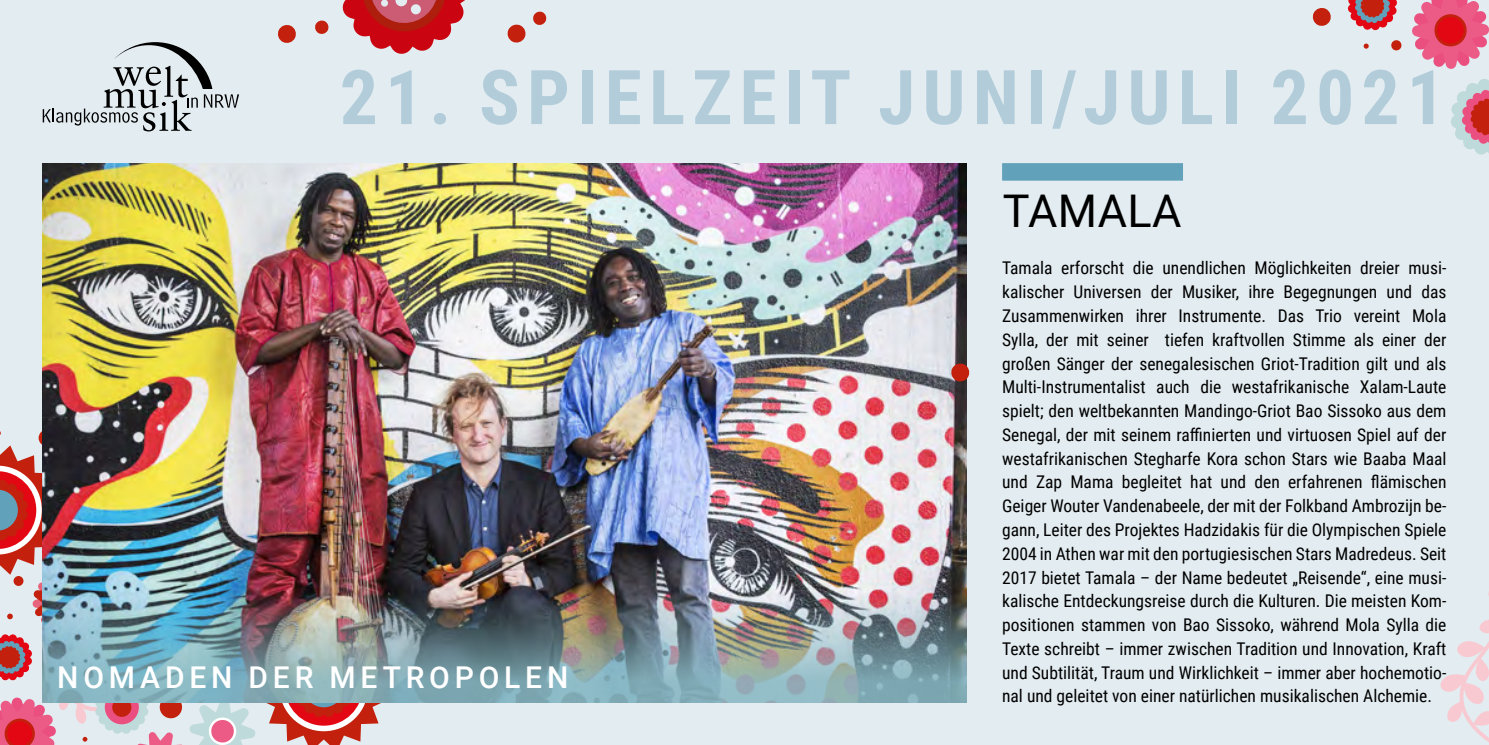
<style>
.page{position:relative;width:1489px;height:745px;background:#fff}
.page>*{position:absolute;margin:0;border:0;box-sizing:border-box;transform-origin:0 0}
.t1{font:700 75.5px "Roboto Condensed";letter-spacing:.095em;color:#aac7d7}
.ort-überschrift{font:45px "Roboto";letter-spacing:.005em;color:#000}
.t2{font:500 30px "Roboto";letter-spacing:.16em;color:#fff}
.datum{font:17.5px/23.8px "Roboto Condensed";color:#000;text-align:justify}
</style>
<div class="page">
<div style="left:0;top:0;width:1488px;height:744px;background:#e3ecf0"></div>
<svg style="left:0;top:379px;width:388px;height:365px"></svg>
<img style="left:43px;top:163px;width:923px;height:428px">
<img style="left:43px;top:591px;width:923px;height:111px">
<svg style="left:43px;top:42px;width:196px;height:89px"></svg>
<div style="left:1002px;top:163px;width:180px;height:17px;background:#61a1ba"></div>
<svg style="left:1412px;top:0;width:76px;height:69px"></svg>
<svg style="left:1451px;top:79px;width:37px;height:76px"></svg>
<svg style="left:1347px;top:0;width:50px;height:31px"></svg>
<svg style="left:1312px;top:8px;width:19px;height:18px"></svg>
<svg style="left:1391px;top:40px;width:10px;height:11px"></svg>
<svg style="left:1363px;top:43px;width:5px;height:6px"></svg>
<svg style="left:1440px;top:533px;width:49px;height:211px"></svg>
<svg style="left:342px;top:0;width:123px;height:54px"></svg>
<svg style="left:380px;top:0;width:8px;height:7px"></svg>
<svg style="left:410px;top:4px;width:11px;height:11px"></svg>
<svg style="left:950px;top:362px;width:20px;height:20px"></svg>
<svg style="left:533px;top:11px;width:14px;height:14px"></svg>
<svg style="left:507px;top:24px;width:19px;height:19px"></svg>
<svg style="left:278px;top:25px;width:18px;height:18px"></svg>
<svg style="left:315px;top:20px;width:14px;height:14px"></svg>
<h1 class="t1" style="left:340px;top:44px;width:1106px">21. SPIELZEIT JUNI/JULI 2021</h1>
<p class="t2" style="left:57px;top:656px;width:512px">NOMADEN DER METROPOLEN</p>
<p class="ort-überschrift" style="left:1002px;top:179px;width:180px">TAMALA</p>
<p class="datum" style="left:1002px;top:255px;width:446px">Tamala erforscht die unendlichen Möglichkeiten dreier musi&shy;kalischer Universen der Musiker, ihre Begegnungen und das Zusammenwirken ihrer Instrumente. Das Trio vereint Mola Sylla, der mit seiner tiefen kraftvollen Stimme als einer der großen Sänger der senegalesischen Griot-Tradition gilt und als Multi-Instrumentalist auch die westafrikanische Xalam-Laute spielt; den weltbekannten Mandingo-Griot Bao Sissoko aus dem -Senegal, der mit seinem raffinierten und virtuosen Spiel auf der westafrikanischen Stegharfe Kora schon Stars wie Baaba Maal und Zap Mama begleitet hat und den erfahrenen flämischen Geiger Wouter Vandenabeele, der mit der Folkband Ambrozijn be&shy;gann, Leiter des Projektes Hadzidakis für die Olympischen Spiele 2004 in Athen war mit den portugiesischen Stars Madredeus. Seit 2017 bietet Tamala – der Name bedeutet „Reisende“, eine musi&shy;kalische Entdeckungsreise durch die Kulturen. Die meisten Kom&shy;positionen stammen von Bao Sissoko, während Mola Sylla die Texte schreibt – immer zwischen Tradition und Innovation, Kraft und Subtilität, Traum und Wirklichkeit – immer aber hochemotio&shy;nal und geleitet von einer natürlichen musikalischen Alchemie.</p>
</div>
